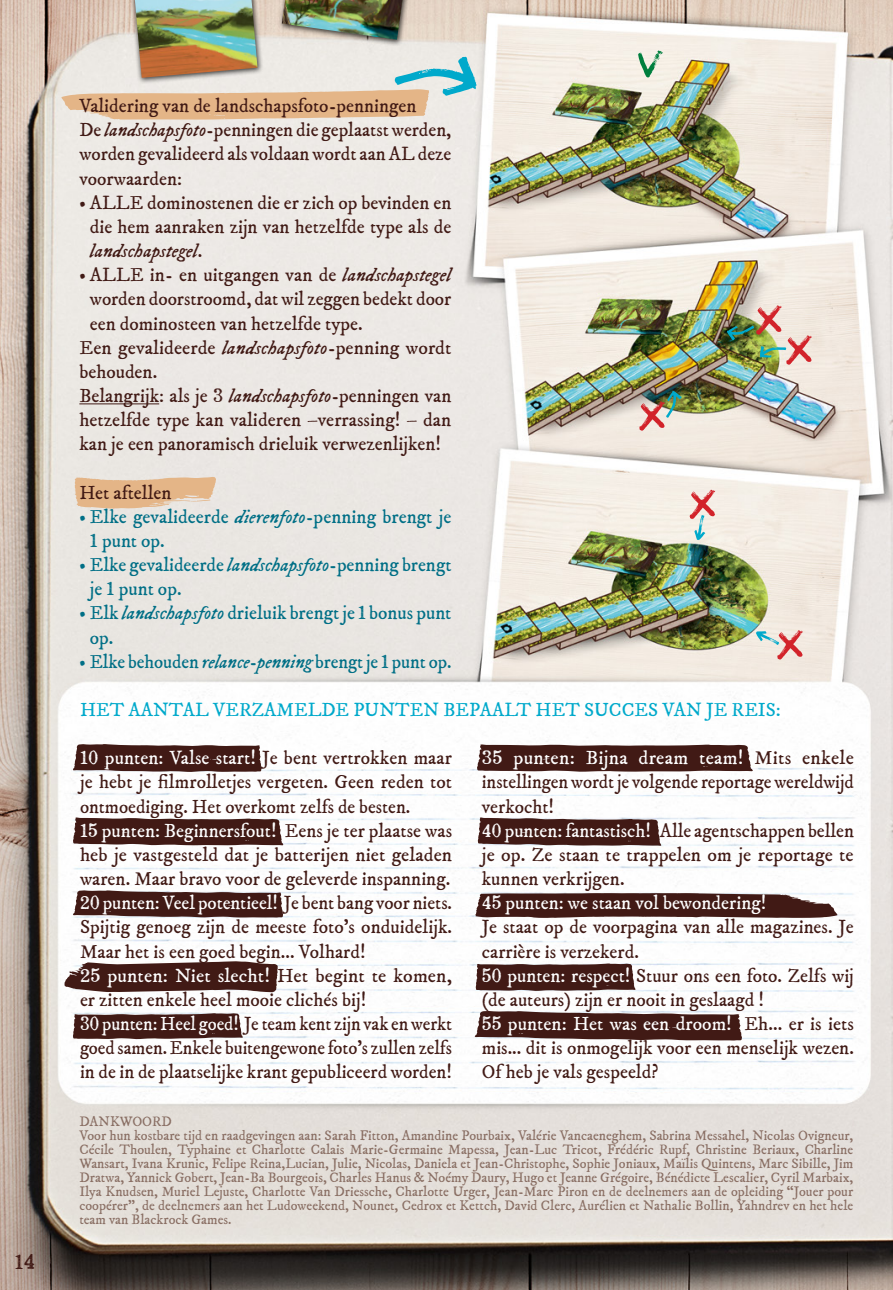
<style>
.page{position:relative;width:893px;height:1290px;background:#fff}
.page>*{position:absolute;margin:0;border:0;box-sizing:border-box;transform-origin:0 0}
.t1{font:500 21px "Appareo";color:#411a15}
.TXT_courant{font:19.25px/24.2px "IM FELL DW Pica PRO Roman";color:#411a15;text-align:justify}
.TXT_courant-2{font:19.25px/24.2px "IM FELL DW Pica PRO Roman";color:#006f86}
.TXT_courant-3{font:19.25px/24.2px "IM FELL DW Pica PRO Roman";color:#411a15;text-align:justify;scale:.96 1}
.TXT_courant-4{font:19.25px "IM FELL DW Pica PRO Roman";color:#00a9cb}
.TXT_courant-5{font:19.25px "IM FELL DW Pica PRO Roman";color:#fff}
.t2{font:14px/14px "IM FELL DW Pica PRO Roman";color:#896e63;text-align:justify}
.s1{font-family:"IM FELL DW Pica PRO Italic"}
.s2{font-family:"Appareo";font-weight:500}
.s3{font-family:"Appareo";font-weight:500;color:#fff}
.s4{color:#fff}
</style>
<div class="page">
<img style="left:0;top:0;width:893px;height:1290px">
<svg style="left:639px;top:391px;width:43px;height:40px;background:#ad9c90"></svg>
<img style="left:727px;top:305px;width:85px;height:60px">
<svg style="left:638px;top:50px;width:25px;height:27px"></svg>
<svg style="left:756px;top:630px;width:47px;height:30px"></svg>
<svg style="left:690px;top:490px;width:25px;height:50px"></svg>
<svg style="left:73px;top:743px;width:188px;height:29px;background:#573531"></svg>
<svg style="left:73px;top:889px;width:210px;height:29px;background:#5f3f3b"></svg>
<svg style="left:474px;top:1010px;width:268px;height:30px;background:#5d3d39"></svg>
<svg style="left:73px;top:817px;width:211px;height:28px;background:#53302b"></svg>
<svg style="left:477px;top:744px;width:276px;height:28px;background:#522f2a"></svg>
<svg style="left:73px;top:1012px;width:170px;height:27px;background:#573531"></svg>
<svg style="left:476px;top:963px;width:160px;height:28px;background:#522f2b"></svg>
<svg style="left:478px;top:817px;width:184px;height:29px;background:#573632"></svg>
<svg style="left:64px;top:961px;width:214px;height:31px;background:#5b3935"></svg>
<svg style="left:475px;top:893px;width:363px;height:25px;background:#55332f"></svg>
<svg style="left:74px;top:476px;width:142px;height:33px;background:#e5c19d"></svg>
<img style="left:61px;top:0;width:416px;height:120px">
<hr style="left:79px;top:403px;width:80px;height:1px;background:#411a15">
<p class="t1" style="left:15px;top:1247px;width:22px">14</p>
<p class="TXT_courant" style="left:79px;top:94px;width:339px">Validering van de landschapsfoto-penningen</p>
<p class="TXT_courant" style="left:79px;top:118px;width:374px">De <span class="s1">landschapsfoto</span>-penningen die geplaatst werden, worden gevalideerd als voldaan wordt aan AL deze voorwaarden:</p>
<p class="TXT_courant" style="left:90px;top:191px;width:363px;text-indent:-10px">• ALLE dominostenen die er zich op bevinden en die hem aanraken zijn van hetzelfde type als de <span class="s1">landschapstegel</span>.</p>
<p class="TXT_courant" style="left:90px;top:263px;width:363px;text-indent:-10px">• ALLE in- en uitgangen van de <span class="s1">landschapstegel </span>worden doorstroomd, dat wil zeggen bedekt door een dominosteen van hetzelfde type.</p>
<p class="TXT_courant" style="left:79px;top:336px;width:374px">Een gevalideerde <span class="s1">landschapsfoto</span>-penning wordt behouden.</p>
<p class="TXT_courant" style="left:79px;top:384px;width:374px">Belangrijk: als je <span class="s2">3</span> <span class="s1">landschapsfoto</span>-penningen van hetzelfde type kan valideren –verrassing! – dan kan je een panoramisch drieluik verwezenlijken!</p>
<p class="TXT_courant" style="left:79px;top:480px;width:94px">Het aftellen</p>
<p class="TXT_courant-2" style="left:90px;top:505px;width:363px;text-indent:-10px">• Elke gevalideerde <span class="s1">dierenfoto</span>-penning brengt je<br><span class="s2">1</span> punt op.</p>
<p class="TXT_courant-2" style="left:90px;top:553px;width:363px;text-indent:-10px">• Elke gevalideerde <span class="s1">landschapsfoto</span>-penning brengt je <span class="s2">1</span> punt op.</p>
<p class="TXT_courant-2" style="left:90px;top:601px;width:363px;text-indent:-10px">• Elk <span class="s1">landschapsfoto</span> drieluik brengt je <span class="s2">1</span> bonus punt op.</p>
<p class="TXT_courant-2" style="left:79px;top:650px;width:374px">• Elke behouden <span class="s1">relance-penning</span> brengt je <span class="s2">1</span> punt op.</p>
<p class="TXT_courant-4" style="left:80px;top:698px;width:702px">HET AANTAL VERZAMELDE PUNTEN BEPAALT HET SUCCES VAN JE REIS:</p>
<p class="TXT_courant" style="left:80px;top:746px;width:374px"><span class="s3">10</span> <span class="s4">punten: Valse start!</span> Je bent vertrokken maar je hebt je filmrolletjes vergeten. Geen reden tot ontmoediging. Het overkomt zelfs de besten.</p>
<p class="TXT_courant" style="left:80px;top:819px;width:374px"><span class="s3">15</span> <span class="s4">punten: Beginnersfout!</span> Eens je ter plaatse was heb je vastgesteld dat je batterijen niet geladen waren. Maar bravo voor de geleverde inspanning.</p>
<p class="TXT_courant" style="left:80px;top:891px;width:374px"><span class="s3">20</span> <span class="s4">punten: Veel potentieel!</span> Je bent bang voor niets.<br>Spijtig genoeg zijn de meeste foto’s onduidelijk.<br>Maar het is een goed begin... Volhard!</p>
<p class="TXT_courant" style="left:80px;top:963px;width:374px"><span class="s3">25</span> <span class="s4">punten: Niet slecht!</span> Het begint te komen, er zitten enkele heel mooie clichés bij!</p>
<p class="TXT_courant-3" style="left:80px;top:1012px;width:389px"><span class="s3">30</span> <span class="s4">punten: Heel goed!</span> Je team kent zijn vak en werkt goed samen. Enkele buitengewone foto’s zullen zelfs in de in de plaatselijke krant gepubliceerd worden!</p>
<p class="TXT_courant" style="left:482px;top:746px;width:373px"><span class="s3">35</span> <span class="s4">punten: Bijna dream team!</span> Mits enkele instellingen wordt je volgende reportage wereldwijd verkocht!</p>
<p class="TXT_courant" style="left:482px;top:819px;width:374px"><span class="s3">40</span> <span class="s4">punten: fantastisch!</span> Alle agentschappen bellen je op. Ze staan te trappelen om je reportage te kunnen verkrijgen.</p>
<p class="TXT_courant-5" style="left:482px;top:891px;width:286px"><span class="s2">45</span> punten: we staan vol bewondering!</p>
<p class="TXT_courant" style="left:482px;top:915px;width:374px">Je staat op de voorpagina van alle magazines. Je carrière is verzekerd.</p>
<p class="TXT_courant" style="left:482px;top:963px;width:374px"><span class="s3">50</span> <span class="s4">punten: respect!</span> Stuur ons een foto. Zelfs wij (de auteurs) zijn er nooit in geslaagd !</p>
<p class="TXT_courant" style="left:482px;top:1012px;width:374px"><span class="s3">55</span> <span class="s4">punten: Het was een droom!</span> Eh... er is iets mis... dit is onmogelijk voor een menselijk wezen.<br>Of heb je vals gespeeld?</p>
<p class="t2" style="left:79px;top:1115px;width:94px">DANKWOORD</p>
<p class="t2" style="left:79px;top:1129px;width:775px">Voor hun kostbare tijd en raadgevingen aan: Sarah Fitton, Amandine Pourbaix, Valérie Vancaeneghem, Sabrina Messahel, Nicolas Ovigneur, Cécile Thoulen, Typhaine et Charlotte Calais Marie-Germaine Mapessa, Jean-Luc Tricot, Frédéric Rupf, Christine Beriaux, Charline Wansart, Ivana Krunic, Felipe Reina,Lucian, Julie, Nicolas, Daniela et Jean-Christophe, Sophie Joniaux, Maïlis Quintens, Marc Sibille, Jim Dratwa, Yannick Gobert, Jean-Ba Bourgeois, Charles Hanus &amp; Noémy Daury, Hugo et Jeanne Grégoire, Bénédicte Lescalier, Cyril Marbaix, Ilya Knudsen, Muriel Lejuste, Charlotte Van Driessche, Charlotte Urger, Jean-Marc Piron en de deelnemers aan de opleiding “Jouer pour coopérer”, de deelnemers aan het Ludoweekend, Nounet, Cedrox et Kettch, David Clerc, Aurélien et Nathalie Bollin, Yahndrev en het hele team van Blackrock Games.</p>
</div>
